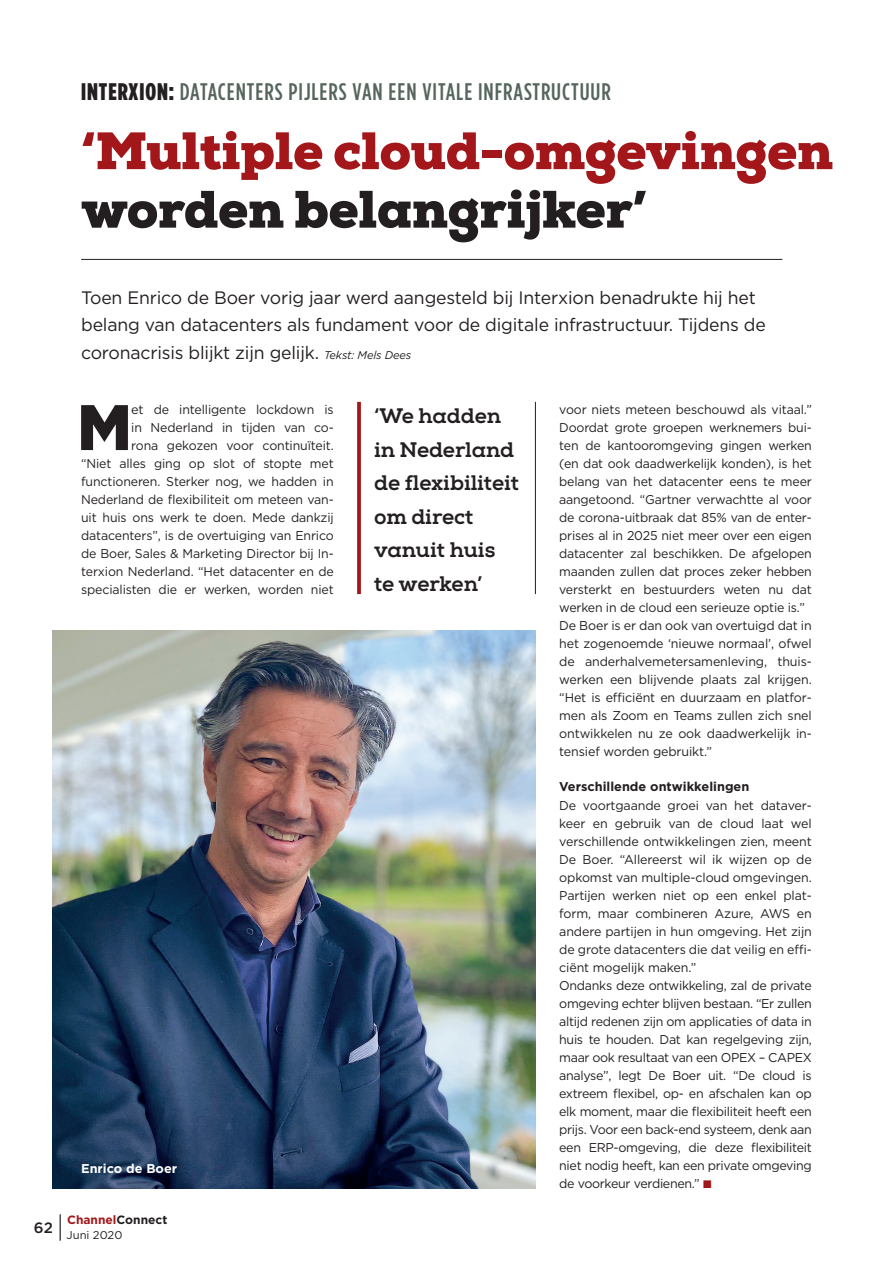
<style>
.page{position:relative;width:893px;height:1263px;background:#fff}
.page>*{position:absolute;margin:0;border:0;box-sizing:border-box;transform-origin:0 0}
.t1{font:900 64.2px "Gotham";color:#231f20}
.t2{font:900 52.5px "Nexa Slab";letter-spacing:-.005em;color:#a3171b}
.t3{font:900 52.5px "Nexa Slab";letter-spacing:-.005em;color:#231f20}
.t4{font:500 24px "Gotham Condensed";letter-spacing:.04em;color:#57665d}
.t5{font:800 21px/33.6px "Nexa Slab";letter-spacing:-.005em;color:#231f20}
.t6{font:18px/27.6px "Gotham";letter-spacing:-.01em;color:#231f20}
.t7{font:500 15px "Gotham";color:#231f20}
.t8{font:12.75px/18px "Gotham";letter-spacing:-.015em;color:#231f20}
.t9{font:700 12.75px "Gotham";color:#231f20}
.t10{font:700 12.75px "Gotham";color:#fff}
.t11{font:700 12px "Gotham";color:#a3171b}
.t12{font:11.25px "Gotham";color:#231f20}
.s1{font-weight:900;color:#231f20}
.s2{font-style:italic;font-size:11.25px}
.s3{color:#a3171b}
.s4{color:#231f20}
</style>
<div class="page">
<hr style="left:535px;top:402px;width:1px;height:192px;background:#231f20">
<hr style="left:81px;top:259px;width:701px;height:1px;background:#231f20">
<svg style="left:357px;top:402px;width:4px;height:192px"></svg>
<img style="left:53px;top:630px;width:483px;height:558px">
<svg style="left:60px;top:1214px;width:1px;height:27px"></svg>
<h3 class="t4" style="left:81px;top:78px;width:531px"><span class="s1">INTERXION:</span> DATACENTERS PIJLERS VAN EEN VITALE INFRASTRUCTUUR</h3>
<h2 class="t2" style="left:81px;top:118px;width:754px">‘Multiple cloud-omgevingen</h2>
<h2 class="t3" style="left:81px;top:176px;width:567px">worden belangrijker’</h2>
<h3 class="t6" style="left:81px;top:283px;width:686px">Toen Enrico de Boer vorig jaar werd aangesteld bij Interxion benadrukte hij het belang van datacenters als fundament voor de digitale infrastructuur. Tijdens de coronacrisis blijkt zijn gelijk. <span class="s2">Tekst: Mels Dees</span></h3>
<p class="t7" style="left:34px;top:1218px;width:21px">62</p>
<p class="t8" style="left:81px;top:400px;width:254px;text-align:right">et de intelligente lockdown is<br>in Nederland in tijden van co-<br>rona gekozen voor continuïteit.<br>“Niet alles ging op slot of stopte met functioneren. Sterker nog, we hadden in Nederland de flexibiliteit om meteen van&shy;uit huis ons werk te doen. Mede dankzij datacenters”, is de overtuiging van Enrico de Boer, Sales &amp; Marketing Director bij In&shy;terxion Nederland. “Het datacenter en de specialisten die er werken, worden niet</p>
<p class="t8" style="left:559px;top:400px;width:254px">voor niets meteen beschouwd als vitaal.” Doordat grote groepen werknemers bui&shy;ten de kantooromgeving gingen werken (en dat ook daadwerkelijk konden), is het belang van het datacenter eens te meer aangetoond. “Gartner verwachtte al voor de corona-uitbraak dat 85% van de enter&shy;prises al in 2025 niet meer over een eigen datacenter zal beschikken. De afgelopen maanden zullen dat proces zeker hebben versterkt en bestuurders weten nu dat werken in de cloud een serieuze optie is.” De Boer is er dan ook van overtuigd dat in het zogenoemde ‘nieuwe normaal’, ofwel de anderhalvemetersamenleving, thuis&shy;werken een blijvende plaats zal krijgen. “Het is efficiënt en duurzaam en platfor&shy;men als Zoom en Teams zullen zich snel ontwikkelen nu ze ook daadwerkelijk in&shy;tensief worden gebruikt.”</p>
<p class="t9" style="left:559px;top:778px;width:192px">Verschillende ontwikkelingen</p>
<p class="t8" style="left:559px;top:796px;width:254px">De voortgaande groei van het dataver&shy;keer en gebruik van de cloud laat wel verschillende ontwikkelingen zien, meent De Boer. “Allereerst wil ik wijzen op de opkomst van multiple-cloud omgevingen.<br>Partijen werken niet op een enkel plat&shy;form, maar combineren Azure, AWS en andere partijen in hun omgeving. Het zijn de grote datacenters die dat veilig en effi&shy;ciënt mogelijk maken.”<br>Ondanks deze ontwikkeling, zal de private omgeving echter blijven bestaan. “Er zullen altijd redenen zijn om applicaties of data in huis te houden. Dat kan regelgeving zijn, maar ook resultaat van een OPEX – CAPEX analyse”, legt De Boer uit. “De cloud is extreem flexibel, op- en afschalen kan op elk moment, maar die flexibiliteit heeft een prijs. Voor een back-end systeem, denk aan een ERP-omgeving, die deze flexibiliteit niet nodig heeft, kan een private omgeving de voorkeur verdienen.” <span class="s3">◾</span></p>
<h1 class="t1" style="left:77px;top:383px;width:56px">M</h1>
<h3 class="t5" style="left:374px;top:399px;width:146px">‘We hadden in Nederland de flexibiliteit om direct vanuit huis te werken’</h3>
<p class="t10" style="left:81px;top:1160px;width:98px">Enrico de Boer</p>
<p class="t11" style="left:67px;top:1212px;width:102px">Channel<span class="s4">Connect</span></p>
<p class="t12" style="left:67px;top:1227px;width:57px">Juni 2020</p>
</div>
